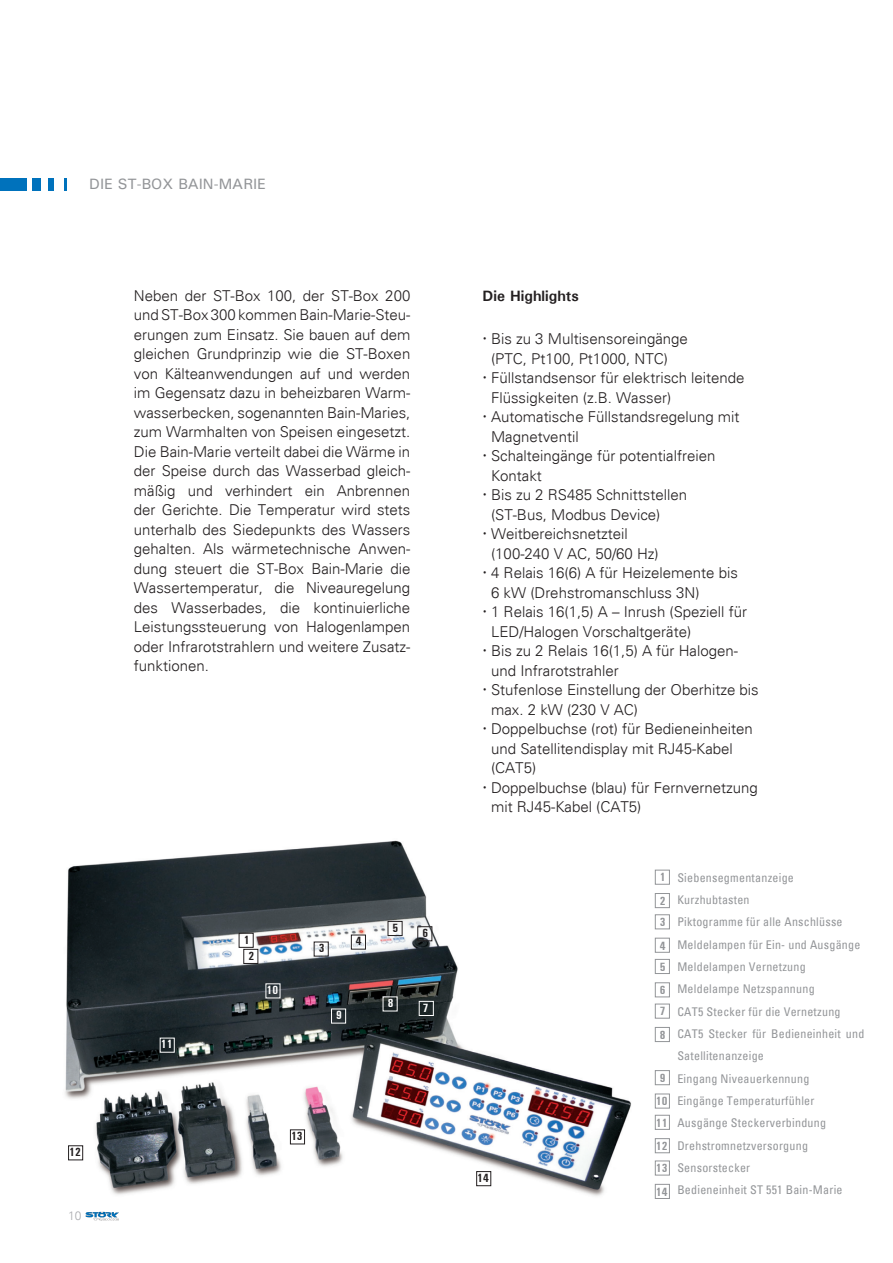
<style>
.page{position:relative;width:893px;height:1263px;background:#fff}
.page>*{position:absolute;margin:0;border:0;box-sizing:border-box;transform-origin:0 0}
.t1{font:300 15px/19.5px "Univers";color:#231f20}
.Überschriften{font:500 15px "Univers";color:#939598}
.Zwischenüberschrift{font:700 15px "Univers";color:#231f20}
.t2{font:condensed 12px/22.4px "Univers";letter-spacing:.02em;color:#939598}
.t3{font:700 condensed 12px "Univers";letter-spacing:.02em;color:#939598}
.t4{font:700 condensed 12px "Univers";color:#231f20}
.t5{font:700 condensed 12px "Univers";color:#fff}
.Seitenzahl_links{font:300 12px "Univers";color:#a8a9ad}
</style>
<div class="page">
<img style="left:65px;top:840px;width:566px;height:356px">
<div style="left:0;top:179px;width:27px;height:12px;background:#0072bc"></div>
<div style="left:32px;top:179px;width:8px;height:12px;background:#0072bc"></div>
<div style="left:48px;top:179px;width:6px;height:12px;background:#0072bc"></div>
<svg style="left:64px;top:179px;width:3px;height:12px"></svg>
<div style="left:243px;top:949px;width:15px;height:15px;border:1px solid #231f20"></div>
<div style="left:239px;top:933px;width:15px;height:15px;border:1px solid #231f20"></div>
<div style="left:351px;top:935px;width:15px;height:14px;border:1px solid #231f20"></div>
<div style="left:388px;top:921px;width:14px;height:15px;border:1px solid #231f20"></div>
<div style="left:417px;top:926px;width:15px;height:15px;border:1px solid #231f20"></div>
<div style="left:331px;top:1008px;width:15px;height:15px;border:1px solid #fff"></div>
<div style="left:419px;top:1001px;width:15px;height:15px;border:1px solid #fff"></div>
<div style="left:290px;top:1129px;width:15px;height:15px;border:1px solid #231f20"></div>
<div style="left:68px;top:1145px;width:15px;height:15px;border:1px solid #231f20"></div>
<div style="left:314px;top:942px;width:15px;height:14px;border:1px solid #231f20"></div>
<div style="left:160px;top:1038px;width:15px;height:14px;border:1px solid #fff"></div>
<div style="left:476px;top:1171px;width:15px;height:15px;border:1px solid #231f20"></div>
<div style="left:655px;top:870px;width:15px;height:15px;border:1px solid #939598"></div>
<div style="left:655px;top:959px;width:15px;height:15px;border:1px solid #939598"></div>
<div style="left:655px;top:1070px;width:15px;height:15px;border:1px solid #939598"></div>
<div style="left:655px;top:914px;width:15px;height:15px;border:1px solid #939598"></div>
<div style="left:655px;top:1004px;width:15px;height:14px;border:1px solid #939598"></div>
<div style="left:655px;top:1115px;width:15px;height:15px;border:1px solid #939598"></div>
<div style="left:655px;top:893px;width:15px;height:15px;border:1px solid #939598"></div>
<div style="left:655px;top:982px;width:15px;height:15px;border:1px solid #939598"></div>
<div style="left:655px;top:1093px;width:15px;height:15px;border:1px solid #939598"></div>
<div style="left:655px;top:938px;width:15px;height:15px;border:1px solid #939598"></div>
<div style="left:655px;top:1027px;width:15px;height:15px;border:1px solid #939598"></div>
<div style="left:655px;top:1138px;width:15px;height:15px;border:1px solid #939598"></div>
<div style="left:655px;top:1160px;width:15px;height:15px;border:1px solid #939598"></div>
<div style="left:655px;top:1184px;width:15px;height:15px;border:1px solid #939598"></div>
<svg style="left:86px;top:1212px;width:33px;height:8px"></svg>
<p class="Überschriften" style="left:89px;top:174px;width:178px">DIE ST-BOX BAIN-MARIE</p>
<p class="t1" style="left:134px;top:286px;width:278px;text-align:justify">Neben der ST-Box 100, der ST-Box 200 und ST-Box 300 kommen Bain-Marie-Steu&shy;erungen zum Einsatz. Sie bauen auf dem gleichen Grundprinzip wie die ST-Boxen von Kälteanwendungen auf und werden im Gegensatz dazu in beheizbaren Warm&shy;wasserbecken, sogenannten Bain-Maries, zum Warmhalten von Speisen eingesetzt.<br>Die Bain-Marie verteilt dabei die Wärme in der Speise durch das Wasserbad gleich&shy;mäßig und verhindert ein Anbrennen der Gerichte. Die Temperatur wird stets unterhalb des Siedepunkts des Wassers gehalten. Als wärmetechnische Anwen&shy;dung steuert die ST-Box Bain-Marie die Wassertemperatur, die Niveauregelung des Wasserbades, die kontinuierliche Leistungssteuerung von Halogenlampen oder Infrarotstrahlern und weitere Zusatz&shy;funktionen.</p>
<p class="t4" style="left:69px;top:1145px;width:13px">12</p>
<p class="Seitenzahl_links" style="left:68px;top:1209px;width:15px">10</p>
<p class="t5" style="left:161px;top:1037px;width:13px">11</p>
<p class="t4" style="left:244px;top:932px;width:7px">1</p>
<p class="t4" style="left:356px;top:934px;width:7px">4</p>
<p class="t4" style="left:319px;top:941px;width:7px">3</p>
<p class="t4" style="left:248px;top:948px;width:7px">2</p>
<p class="t5" style="left:266px;top:983px;width:13px">10</p>
<p class="t5" style="left:336px;top:1008px;width:7px">9</p>
<p class="t4" style="left:393px;top:920px;width:7px">5</p>
<p class="t5" style="left:388px;top:996px;width:7px">8</p>
<p class="t4" style="left:422px;top:926px;width:7px">6</p>
<p class="t5" style="left:423px;top:1000px;width:7px">7</p>
<p class="t4" style="left:291px;top:1129px;width:13px">13</p>
<p class="Zwischenüberschrift" style="left:483px;top:286px;width:98px">Die Highlights</p>
<p class="t1" style="left:491px;top:329px;width:198px">Bis zu 3 Multisensoreingänge (PTC, Pt100, Pt1000, NTC)</p>
<p class="t1" style="left:491px;top:368px;width:255px">Füllstandsensor für elektrisch leitende<br>Flüssigkeiten (z.B. Wasser)</p>
<p class="t1" style="left:491px;top:407px;width:250px">Automatische Füllstandsregelung mit<br>Magnetventil</p>
<p class="t1" style="left:491px;top:446px;width:226px">Schalteingänge für potentialfreien<br>Kontakt</p>
<p class="t1" style="left:491px;top:485px;width:197px">Bis zu 2 RS485 Schnittstellen (ST-Bus, Modbus Device)</p>
<p class="t1" style="left:491px;top:524px;width:169px">Weitbereichsnetzteil (100-240 V AC, 50/60 Hz)</p>
<p class="t1" style="left:491px;top:563px;width:248px">4 Relais 16(6) A für Heizelemente bis<br>6 kW (Drehstromanschluss 3N)</p>
<p class="t1" style="left:491px;top:602px;width:257px">1 Relais 16(1,5) A – Inrush (Speziell für<br>LED/Halogen Vorschaltgeräte)</p>
<p class="t1" style="left:491px;top:641px;width:248px">Bis zu 2 Relais 16(1,5) A für Halogen&shy;und Infrarotstrahler</p>
<p class="t1" style="left:491px;top:680px;width:269px">Stufenlose Einstellung der Oberhitze bis max. 2 kW (230 V AC)</p>
<p class="t1" style="left:491px;top:719px;width:263px">Doppelbuchse (rot) für Bedieneinheiten und Satellitendisplay mit RJ45-Kabel (CAT5)</p>
<p class="t1" style="left:491px;top:777px;width:268px">Doppelbuchse (blau) für Fernvernetzung mit RJ45-Kabel (CAT5)</p>
<p class="t4" style="left:477px;top:1171px;width:13px">14</p>
<p class="t3" style="left:660px;top:870px;width:7px">1</p>
<p class="t3" style="left:660px;top:894px;width:7px">2</p>
<p class="t3" style="left:660px;top:915px;width:7px">3</p>
<p class="t3" style="left:660px;top:938px;width:7px">4</p>
<p class="t3" style="left:660px;top:959px;width:7px">5</p>
<p class="t3" style="left:660px;top:983px;width:7px">6</p>
<p class="t3" style="left:660px;top:1004px;width:7px">7</p>
<p class="t3" style="left:660px;top:1027px;width:7px">8</p>
<p class="t3" style="left:660px;top:1071px;width:7px">9</p>
<p class="t3" style="left:656px;top:1094px;width:13px">10</p>
<p class="t3" style="left:656px;top:1115px;width:13px">11</p>
<p class="t3" style="left:656px;top:1139px;width:13px">12</p>
<p class="t3" style="left:656px;top:1161px;width:13px">13</p>
<p class="t3" style="left:656px;top:1184px;width:13px">14</p>
<p class="t2" style="left:677px;top:866px;width:118px">Siebensegmentanzeige</p>
<p class="t2" style="left:677px;top:888px;width:74px">Kurzhubtasten</p>
<p class="t2" style="left:677px;top:911px;width:167px">Piktogramme für alle Anschlüsse</p>
<p class="t2" style="left:677px;top:933px;width:184px">Meldelampen für Ein- und Ausgänge</p>
<p class="t2" style="left:677px;top:955px;width:130px">Meldelampen Vernetzung</p>
<p class="t2" style="left:677px;top:978px;width:139px">Meldelampe Netzspannung</p>
<p class="t2" style="left:677px;top:1000px;width:165px">CAT5 Stecker für die Vernetzung</p>
<p class="t2" style="left:677px;top:1022px;width:188px">CAT5 Stecker für Bedieneinheit und<br>Satellitenanzeige</p>
<p class="t2" style="left:677px;top:1067px;width:133px">Eingang Niveauerkennung</p>
<p class="t2" style="left:677px;top:1089px;width:139px">Eingänge Temperaturfühler</p>
<p class="t2" style="left:677px;top:1112px;width:150px">Ausgänge Steckerverbindung</p>
<p class="t2" style="left:677px;top:1134px;width:132px">Drehstromnetzversorgung</p>
<p class="t2" style="left:677px;top:1156px;width:74px">Sensorstecker</p>
<p class="t2" style="left:677px;top:1179px;width:167px">Bedieneinheit ST 551 Bain-Marie</p>
</div>
